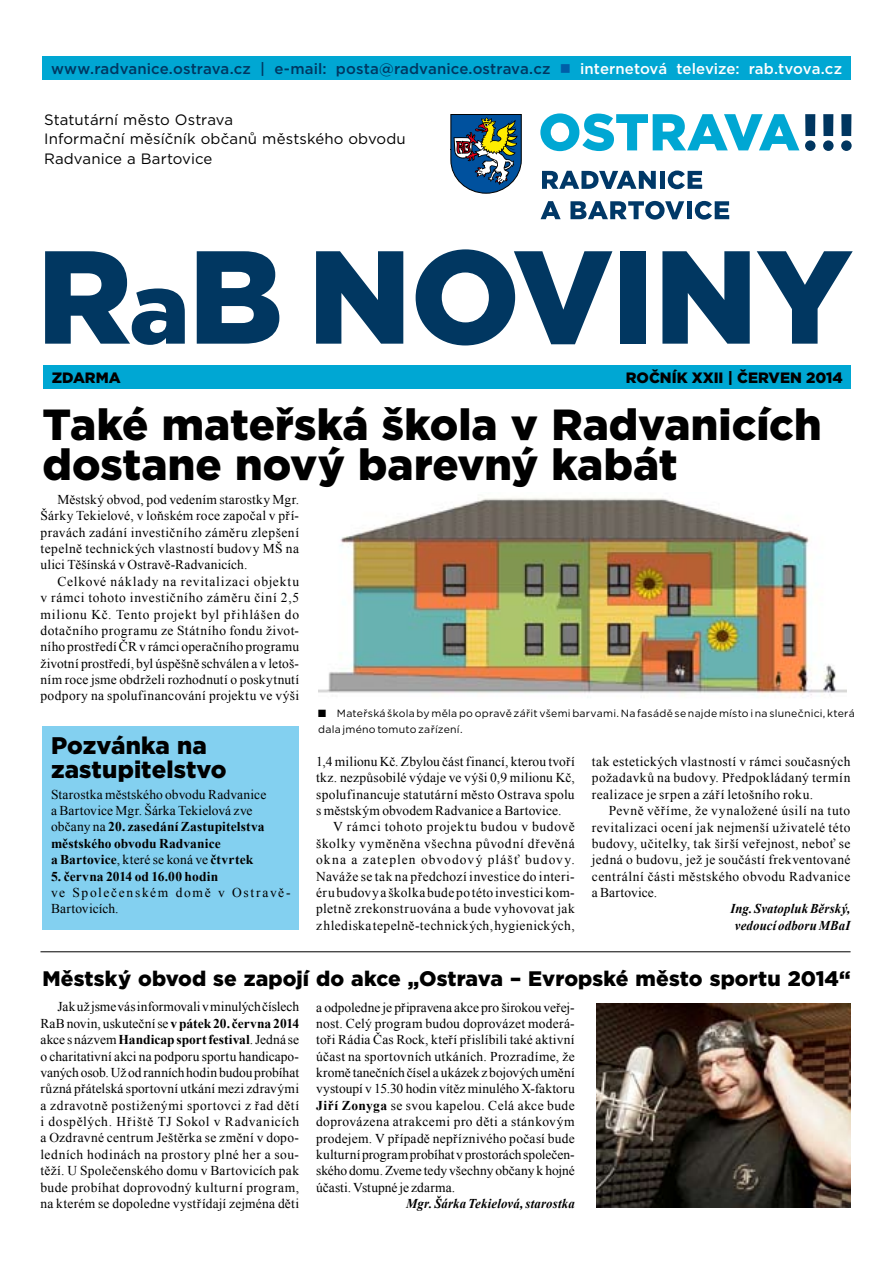
<style>
.page{position:relative;width:893px;height:1263px;background:#fff}
.page>*{position:absolute;margin:0;border:0;box-sizing:border-box;transform-origin:0 0}
.t1{font:900 132px "Gotham";letter-spacing:-.005em;color:#013761}
.t2{font:900 43.5px/39px "Gotham";letter-spacing:-.005em;color:#000}
.t3{font:900 24px/24px "Gotham";color:#000}
.t4{font:900 21px "Gotham";letter-spacing:.005em;color:#000}
.t5{font:500 15px "Gotham";letter-spacing:.005em;color:#013761}
.t6{font:15px/19.5px "Gotham";letter-spacing:.005em;color:#000}
.t7{font:900 15px "Gotham";color:#000}
.t8{font:13.5px/16.4px "Times New Roman";letter-spacing:.025em;color:#000;text-align:justify}
.t9{font:13.5px/16.4px "Times New Roman";letter-spacing:.005em;color:#000}
.t10{font:italic 700 13.5px/16.4px "Times New Roman";letter-spacing:.015em;color:#000;text-align:center;scale:.95 1}
.t11{font:13.5px/16.4px "Times New Roman";letter-spacing:.11em;color:#000}
.t12{font:13.5px "Times New Roman";letter-spacing:.055em;color:#000}
.t13{font:13.5px "Times New Roman";letter-spacing:.08em;color:#000}
.t14{font:13.5px "Times New Roman";letter-spacing:.05em;color:#000}
.t15{font:700 13.5px "Times New Roman";letter-spacing:.01em;color:#000}
.t16{font:10.5px/16.4px "Gotham";letter-spacing:.02em;color:#000}
.s1{color:#005ea8}
.s2{color:#fff}
.s3{font-size:100.5px}
.s4{font-weight:700}
.s5{font-family:"Dixieland Normal"}
</style>
<div class="page">
<div style="left:43px;top:365px;width:808px;height:23px;background:#00a7d3"></div>
<svg style="left:540px;top:113px;width:259px;height:38px"></svg>
<div style="left:805px;top:140px;width:10px;height:11px;background:#003660;border-radius:50%"></div>
<div style="left:823px;top:140px;width:11px;height:11px;background:#003660;border-radius:50%"></div>
<div style="left:805px;top:114px;width:10px;height:22px;background:#003660"></div>
<div style="left:823px;top:114px;width:10px;height:22px;background:#003660"></div>
<div style="left:841px;top:114px;width:10px;height:22px;background:#003660"></div>
<div style="left:841px;top:140px;width:11px;height:11px;background:#003660;border-radius:50%"></div>
<svg style="left:542px;top:171px;width:114px;height:18px"></svg>
<div style="left:660px;top:171px;width:5px;height:18px;background:#003867"></div>
<svg style="left:668px;top:171px;width:34px;height:18px"></svg>
<svg style="left:541px;top:201px;width:20px;height:18px"></svg>
<svg style="left:570px;top:201px;width:114px;height:19px"></svg>
<div style="left:687px;top:201px;width:5px;height:18px;background:#003867"></div>
<svg style="left:695px;top:201px;width:34px;height:19px"></svg>
<svg style="left:450px;top:114px;width:72px;height:80px"></svg>
<div style="left:43px;top:56px;width:807px;height:23px;background:#00a7d3"></div>
<img style="left:318px;top:498px;width:528px;height:197px">
<img style="left:597px;top:1003px;width:253px;height:205px">
<div style="left:43px;top:726px;width:256px;height:203px;background:#83d0f0"></div>
<hr style="left:40px;top:951px;width:810px;height:1px;background:#000">
<p class="t5" style="left:51px;top:58px;width:793px">www.radvanice.ostrava.cz | e‑mail: posta@radvanice.ostrava.cz <span class="s1">■</span> <span class="s2">internetová televize: rab.tvova.cz</span></p>
<p class="t6" style="left:44px;top:109px;width:363px">Statutární město Ostrava<br>Informační měsíčník občanů městského obvodu<br>Radvanice a Bartovice</p>
<h1 class="t1" style="left:37px;top:206px;width:817px">R<span class="s3">a</span>B NOVINY</h1>
<p class="t7" style="left:52px;top:367px;width:70px">zdarma</p>
<p class="t7" style="left:626px;top:367px;width:218px">ROČNÍK XXII | červen 2014</p>
<h2 class="t2" style="left:43px;top:405px;width:780px">Také mateřská škola v Radvanicích dostane nový barevný kabát</h2>
<p class="t8" style="left:40px;top:491px;width:260px;text-indent:17px">Městský obvod, pod vedením starostky Mgr.<br>Šárky Tekielové, v loňském roce započal v pří&shy;pravách zadání investičního záměru zlepšení tepelně technických vlastností budovy MŠ na ulici Těšínská v Ostravě‑Radvanicích.</p>
<p class="t8" style="left:40px;top:573px;width:260px;text-indent:17px">Celkové náklady na revitalizaci objektu v rámci tohoto investičního záměru činí 2,5 milionu Kč. Tento projekt byl přihlášen do dotačního programu ze Státního fondu život&shy;ního prostředí ČR v rámci operačního programu životní prostředí, byl úspěšně schválen a v letoš&shy;ním roce jsme obdrželi rozhodnutí o poskytnutí podpory na spolufinancování projektu ve výši</p>
<h3 class="t3" style="left:51px;top:733px;width:177px">Pozvánka na zastupitelstvo</h3>
<p class="t9" style="left:51px;top:786px;width:217px">Starostka městského obvodu Radvanice a Bartovice Mgr. Šárka Tekielová zve občany na <span class="s4">20. zasedání Zastupitelstva městského obvodu Radvanice<br>a Bartovice</span>, které se koná ve <span class="s4">čtvrtek</span></p>
<p class="t15" style="left:51px;top:867px;width:169px">5. června 2014 od 16.00 hodin</p>
<p class="t11" style="left:51px;top:884px;width:240px">ve Společenském domě v Ostravě-<br>Bartovicích.</p>
<p class="t16" style="left:318px;top:705px;width:538px"><span class="s5">Q</span> Mateřská škola by měla po opravě zářit všemi barvami. Na fasádě se najde místo i na slunečnici, která dala jméno tomuto zařízení.</p>
<p class="t8" style="left:316px;top:753px;width:260px">1,4 milionu Kč. Zbylou část financí, kterou tvoří</p>
<p class="t8" style="left:316px;top:769px;width:260px">tkz. nezpůsobilé výdaje ve výši 0,9 milionu Kč,</p>
<p class="t8" style="left:316px;top:786px;width:260px">spolufinancuje statutární město Ostrava spolu</p>
<p class="t8" style="left:316px;top:802px;width:247px">s městským obvodem Radvanice a Bartovice.</p>
<p class="t14" style="left:333px;top:818px;width:243px">V rámci tohoto projektu budou v budově</p>
<p class="t12" style="left:316px;top:834px;width:260px">školky vyměněna všechna původní dřevěná</p>
<p class="t13" style="left:316px;top:850px;width:260px">okna a zateplen obvodový plášť budovy.</p>
<p class="t8" style="left:316px;top:868px;width:260px">Naváže se tak na předchozí investice do interi-</p>
<p class="t8" style="left:316px;top:884px;width:260px">éru budovy aškolka bude po této investici kom-</p>
<p class="t8" style="left:316px;top:900px;width:260px">pletně zrekonstruována a bude vyhovovat jak</p>
<p class="t8" style="left:316px;top:917px;width:260px">zhlediska tepelně-technických, hygienických,</p>
<p class="t8" style="left:592px;top:753px;width:260px">tak estetických vlastností v rámci současných požadavků na budovy. Předpokládaný termín realizace je srpen a září letošního roku.</p>
<p class="t8" style="left:592px;top:802px;width:260px;text-indent:17px">Pevně věříme, že vynaložené úsilí na tuto revitalizaci ocení jak nejmenší uživatelé této budovy, učitelky, tak širší veřejnost, neboť se jedná o budovu, jež je součástí frekventované centrální části městského obvodu Radvanice a Bartovice.</p>
<p class="t10" style="left:730px;top:900px;width:128px">Ing. Svatopluk Běrský, vedoucí odboru MBaI</p>
<h3 class="t4" style="left:43px;top:964px;width:809px">Městský obvod se zapojí do akce „Ostrava – Evropské město sportu 2014“</h3>
<p class="t8" style="left:40px;top:998px;width:260px;text-indent:17px">Jak už jsme vás informovali vminulých číslech RaB novin, uskuteční se <span class="s4">v pátek 20. června 2014 </span>akce s názvem <span class="s4">Handicap sportfestival</span>. Jedná se o charitativní akci na podporu sportu handicapo&shy;vaných osob. Už od ranních hodin budou probíhat různá přátelská sportovní utkání mezi zdravými a zdravotně postiženými sportovci z řad dětí i dospělých. Hřiště TJ Sokol v Radvanicích a Ozdravné centrum Ještěrka se změní v dopo&shy;ledních hodinách na prostory plné her a sou&shy;těží. U Společenského domu v Bartovicích pak bude probíhat doprovodný kulturní program, na kterém se dopoledne vystřídají zejména děti</p>
<p class="t8" style="left:316px;top:998px;width:260px">a odpoledne je připravena akce pro širokou veřej&shy;nost. Celý program budou doprovázet moderá&shy;toři Rádia Čas Rock, kteří přislíbili také aktivní účast na sportovních utkáních. Prozradíme, že kromě tanečních čísel a ukázek z bojových umění vystoupí v 15.30 hodin vítěz minulého X-faktoru <span class="s4">Jiří Zonyga</span> se svou kapelou. Celá akce bude doprovázena atrakcemi pro děti a stánkovým prodejem. V případě nepříznivého počasí bude kulturní program probíhat vprostorách společen&shy;ského domu. Zveme tedy všechny občany k hojné účasti. Vstupné je zdarma.</p>
<p class="t10" style="left:406px;top:1195px;width:179px">Mgr. Šárka Tekielová, starostka</p>
</div>
